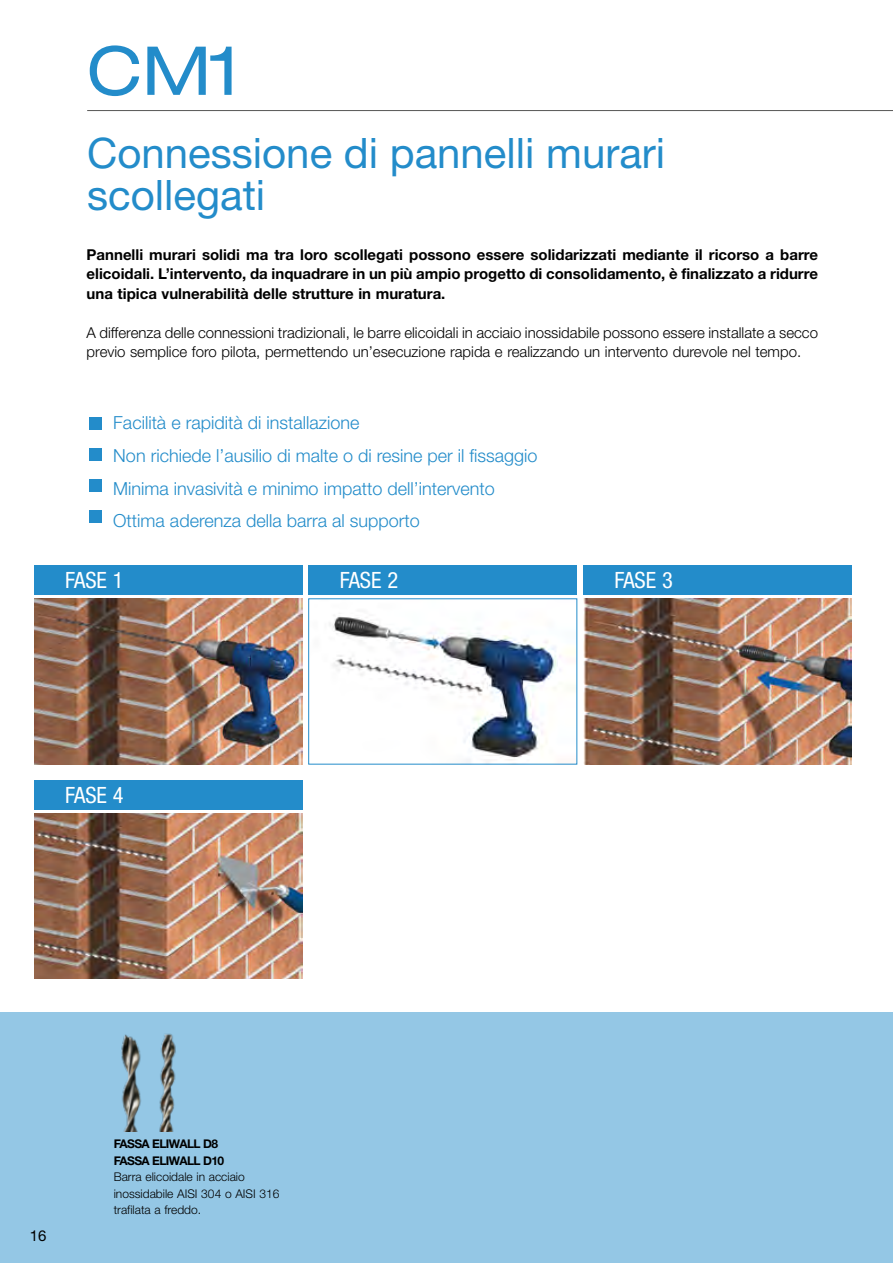
<style>
.page{position:relative;width:893px;height:1263px;background:#fff}
.page>*{position:absolute;margin:0;border:0;box-sizing:border-box;transform-origin:0 0}
.t1{font:expanded 67.5px "Helvetica Neue";color:#238cca}
.t2{font:42px/42px "Helvetica Neue";color:#238cca}
.t3{font:condensed 22.5px "Helvetica Neue";color:#fff}
.t4{font:300 18px/32.8px "Helvetica Neue";color:#238cca}
.t5{font:700 15px/19.5px "Helvetica Neue";color:#000;text-align:justify}
.t6{font:300 15px/19.5px "Helvetica Neue";color:#000}
.t7{font:15px "Helvetica Neue";color:#000}
.t8{font:300 12px/16.5px "Helvetica Neue";color:#000}
.t9{font:700 12px/16.5px "Helvetica Neue";letter-spacing:-.05em;color:#000}
</style>
<div class="page">
<div style="left:89px;top:417px;width:13px;height:12px;background:#238cca"></div>
<div style="left:89px;top:448px;width:13px;height:12px;background:#238cca"></div>
<div style="left:89px;top:479px;width:13px;height:13px;background:#238cca"></div>
<div style="left:89px;top:510px;width:13px;height:13px;background:#238cca"></div>
<div style="left:34px;top:565px;width:268px;height:29px;background:#238cca"></div>
<img style="left:34px;top:599px;width:268px;height:165px">
<img style="left:329px;top:615px;width:246px;height:147px">
<img style="left:583px;top:599px;width:268px;height:165px">
<div style="left:309px;top:565px;width:268px;height:29px;background:#238cca"></div>
<div style="left:583px;top:565px;width:268px;height:29px;background:#238cca"></div>
<div style="left:0;top:1012px;width:893px;height:251px;background:#94c7e5"></div>
<div style="left:34px;top:780px;width:268px;height:29px;background:#238cca"></div>
<img style="left:34px;top:813px;width:268px;height:166px">
<img style="left:121px;top:1033px;width:55px;height:98px">
<hr style="left:87px;top:110px;width:806px;height:1px;background:#575756">
<h1 class="t1" style="left:87px;top:30px;width:155px">CM1</h1>
<h2 class="t2" style="left:87px;top:131px;width:580px">Connessione di pannelli murari scollegati</h2>
<p class="t5" style="left:87px;top:245px;width:733px">Pannelli murari solidi ma tra loro scollegati possono essere solidarizzati mediante il ricorso a barre elicoidali. L’intervento, da inquadrare in un più ampio progetto di consolidamento, è finalizzato a ridurre una tipica vulnerabilità delle strutture in muratura.</p>
<p class="t6" style="left:87px;top:323px;width:733px">A differenza delle connessioni tradizionali, le barre elicoidali in acciaio inossidabile possono essere installate a secco previo semplice foro pilota, permettendo un’esecuzione rapida e realizzando un intervento durevole nel tempo.</p>
<p class="t4" style="left:113px;top:406px;width:426px">Facilità e rapidità di installazione<br>Non richiede l’ausilio di malte o di resine per il fissaggio Minima invasività e minimo impatto dell’intervento Ottima aderenza della barra al supporto</p>
<h3 class="t3" style="left:65px;top:567px;width:60px">FASE 1</h3>
<h3 class="t3" style="left:340px;top:567px;width:60px">FASE 2</h3>
<h3 class="t3" style="left:615px;top:567px;width:60px">FASE 3</h3>
<h3 class="t3" style="left:65px;top:782px;width:60px">FASE 4</h3>
<p class="t7" style="left:30px;top:1226px;width:18px">16</p>
<p class="t9" style="left:114px;top:1136px;width:112px">FASSA ELIWALL D8<br>FASSA ELIWALL D10</p>
<p class="t8" style="left:114px;top:1169px;width:167px">Barra elicoidale in acciaio inossidabile AISI 304 o AISI 316 trafilata a freddo.</p>
</div>
